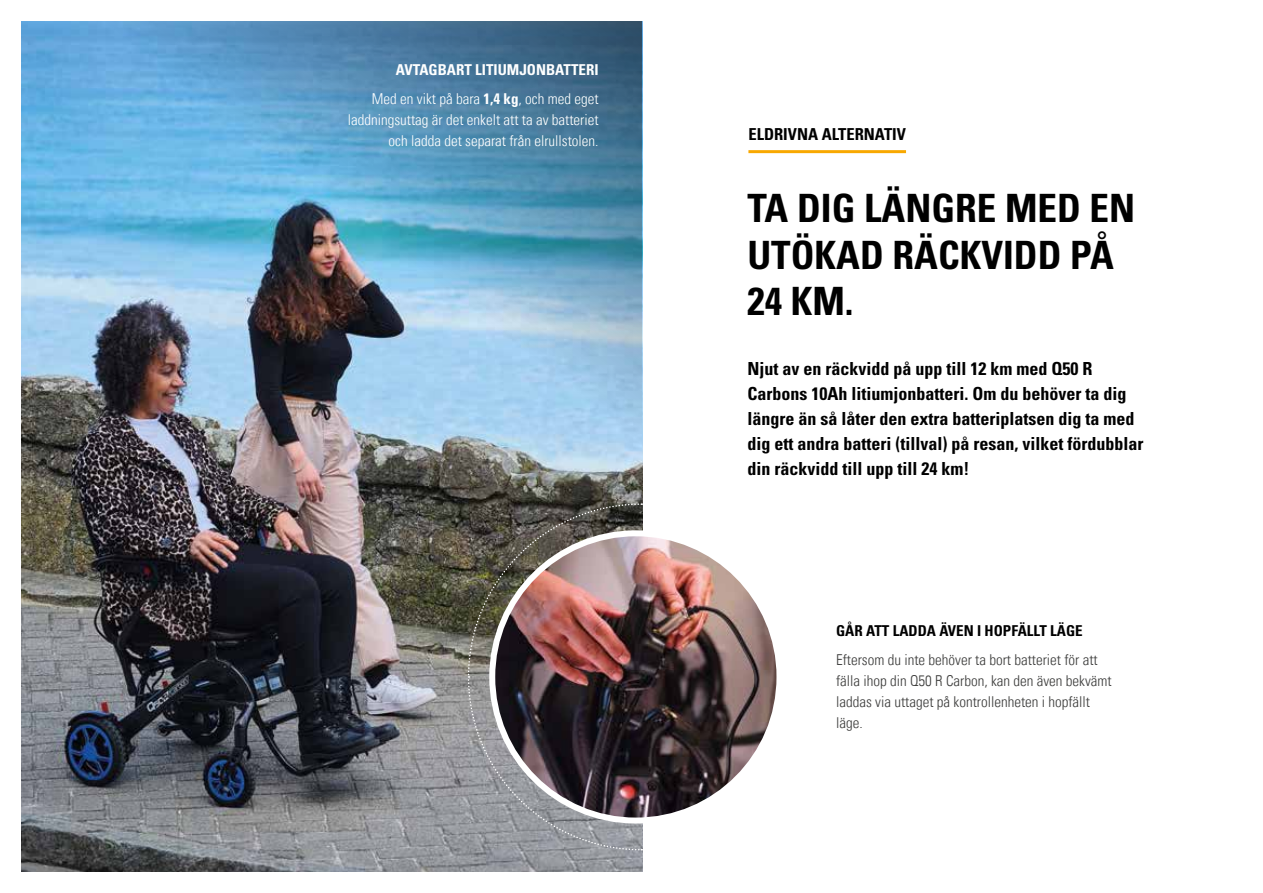
<style>
.page{position:relative;width:1263px;height:893px;background:#fff}
.page>*{position:absolute;margin:0;border:0;box-sizing:border-box;transform-origin:0 0}
.t1{font:700 condensed 39px/46.8px "Univers LT Std";color:#000}
.t2{font:700 condensed 18px/25.2px "Univers LT Std";color:#000}
.t3{font:700 condensed 16.5px "Univers LT Std";color:#000}
.t4{font:15px/21px "Univers Com 47 Light Cond";color:#3c3c3b}
.t5{font:15px/21px "Univers Com 47 Light Cond";color:#fff;text-align:right}
.t6{font:700 condensed 15px "Univers LT Std";color:#000}
.t7{font:700 condensed 15px "Univers LT Std";color:#fff}
.s1{font-family:"Univers Com 67 Bold Cond"}
</style>
<div class="page">
<img style="left:21px;top:21px;width:621px;height:851px">
<hr style="left:748px;top:150px;width:158px;height:3px;background:#f8a800">
<img style="left:467px;top:503px;width:310px;height:348px">
<img style="left:21px;top:21px;width:620px;height:441px">
<p class="t7" style="left:396px;top:60px;width:204px">AVTAGBART LITIUMJONBATTERI</p>
<p class="t5" style="left:348px;top:88px;width:252px">Med en vikt på bara <span class="s1">1,4 kg</span>, och med eget laddningsuttag är det enkelt att ta av batteriet och ladda det separat från elrullstolen.</p>
<p class="t3" style="left:748px;top:124px;width:159px">ELDRIVNA ALTERNATIV</p>
<h1 class="t1" style="left:747px;top:184px;width:389px">TA DIG LÄNGRE MED EN<br>UTÖKAD RÄCKVIDD PÅ<br>24 KM.</h1>
<p class="t2" style="left:747px;top:355px;width:397px">Njut av en räckvidd på upp till 12 km med Q50 R Carbons 10Ah litiumjonbatteri. Om du behöver ta dig längre än så låter den extra batteriplatsen dig ta med dig ett andra batteri (tillval) på resan, vilket fördubblar din räckvidd till upp till 24 km!</p>
<p class="t6" style="left:836px;top:621px;width:248px">GÅR ATT LADDA ÄVEN I HOPFÄLLT LÄGE</p>
<p class="t4" style="left:836px;top:649px;width:277px">Eftersom du inte behöver ta bort batteriet för att fälla ihop din Q50 R Carbon, kan den även bekvämt laddas via uttaget på kontrollenheten i hopfällt läge.</p>
</div>
